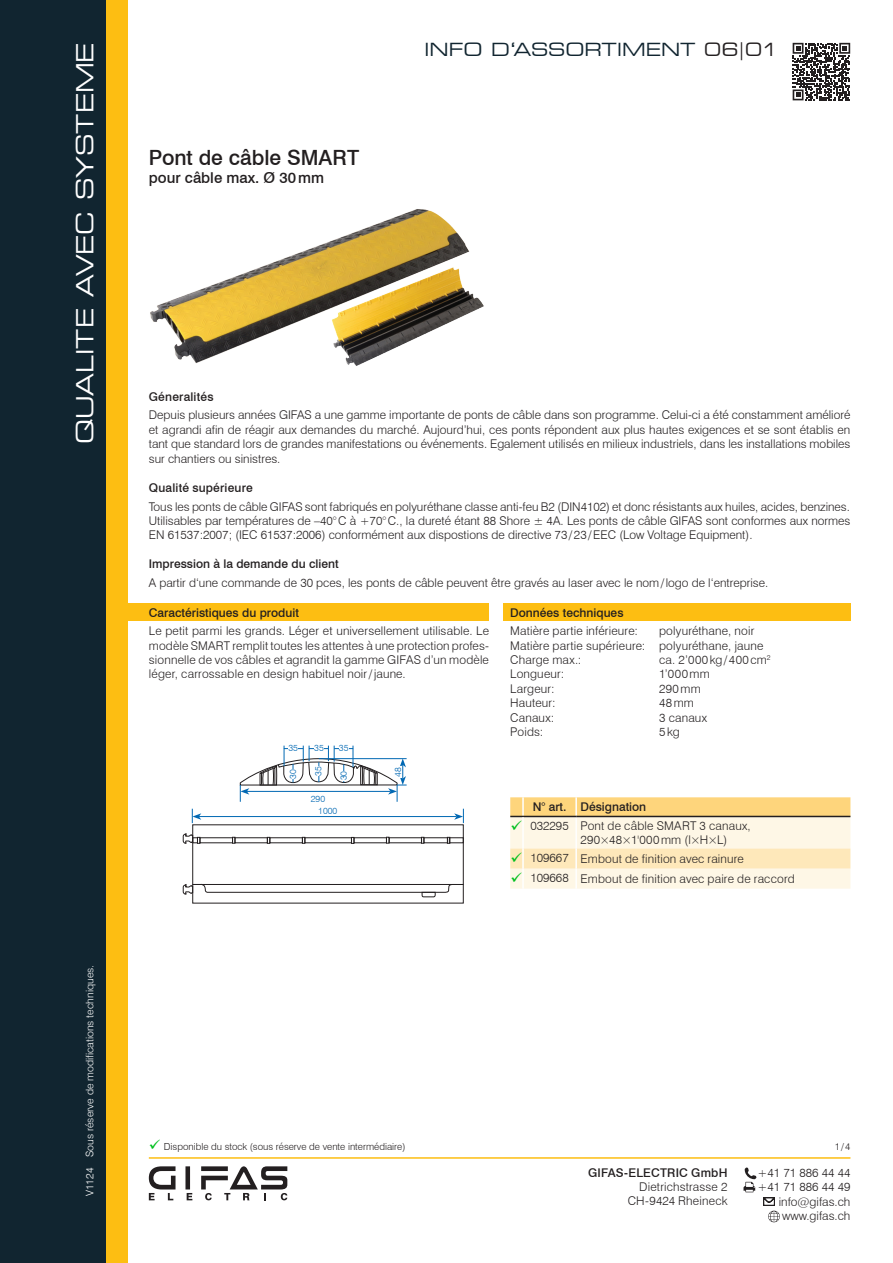
<style>
.page{position:relative;width:893px;height:1263px;background:#fff}
.page>*{position:absolute;margin:0;border:0;box-sizing:border-box;transform-origin:0 0}
.t1{font:expanded 23.55px "Square 721 BT";color:#fff}
.t2{font:500 21px "Swiss 721 BT";color:#231f20}
.t3{font:expanded 18px "Square 721 BT";color:#112530}
.t4{font:500 15px "Swiss 721 BT";color:#231f20}
.t5{font:300 12px/14.4px "Swiss 721 BT";letter-spacing:.01em;color:#231f20;text-align:justify}
.t6{font:500 12px "Swiss 721 BT";color:#231f20}
.t7{font:300 12px "Swiss 721 BT";letter-spacing:.04em;color:#231f20}
.t8{font:300 10.5px "Swiss 721 BT";color:#fff}
.t9{font:300 9.75px "Swiss 721 BT";color:#231f20}
.t10{font:300 9px "Swiss 721 BT";color:#0168b3}
.s1{color:#231f20}
.s2{color:#00bf1d}
</style>
<div class="page">
<div style="left:0;top:0;width:106px;height:1263px;background:#112530"></div>
<div style="left:106px;top:0;width:22px;height:1263px;background:#fdbe12"></div>
<div style="left:185px;top:1166px;width:5px;height:23px;background:#231f20"></div>
<svg style="left:149px;top:1166px;width:27px;height:34px"></svg>
<svg style="left:187px;top:1193px;width:5px;height:7px"></svg>
<svg style="left:201px;top:1166px;width:86px;height:34px"></svg>
<hr style="left:149px;top:1157px;width:701px;height:2px;background:#fdbe12">
<img style="left:150px;top:209px;width:334px;height:157px">
<svg style="left:240px;top:746px;width:167px;height:56px"></svg>
<div style="left:288px;top:745px;width:10px;height:7px;background:#fff"></div>
<div style="left:314px;top:745px;width:10px;height:7px;background:#fff"></div>
<div style="left:339px;top:745px;width:10px;height:7px;background:#fff"></div>
<div style="left:308px;top:795px;width:20px;height:8px;background:#fff"></div>
<div style="left:394px;top:766px;width:8px;height:12px;background:#fff"></div>
<div style="left:200px;top:837px;width:33px;height:6px;border:1px solid #231f20"></div>
<div style="left:449px;top:837px;width:15px;height:6px;border:1px solid #231f20"></div>
<div style="left:235px;top:837px;width:33px;height:6px;border:1px solid #231f20"></div>
<div style="left:270px;top:837px;width:33px;height:6px;border:1px solid #231f20"></div>
<div style="left:354px;top:837px;width:33px;height:6px;border:1px solid #231f20"></div>
<div style="left:389px;top:837px;width:33px;height:6px;border:1px solid #231f20"></div>
<div style="left:424px;top:837px;width:24px;height:6px;border:1px solid #231f20"></div>
<div style="left:305px;top:837px;width:47px;height:6px;border:1px solid #231f20"></div>
<svg style="left:183px;top:833px;width:17px;height:11px"></svg>
<svg style="left:232px;top:837px;width:3px;height:6px"></svg>
<svg style="left:267px;top:837px;width:3px;height:6px"></svg>
<svg style="left:302px;top:837px;width:3px;height:6px"></svg>
<svg style="left:351px;top:837px;width:3px;height:7px"></svg>
<svg style="left:386px;top:837px;width:3px;height:6px"></svg>
<svg style="left:421px;top:837px;width:3px;height:6px"></svg>
<svg style="left:447px;top:837px;width:3px;height:6px"></svg>
<svg style="left:183px;top:884px;width:281px;height:20px"></svg>
<hr style="left:199px;top:816px;width:258px;height:1px;background:#0168b3">
<svg style="left:192px;top:809px;width:9px;height:14px"></svg>
<svg style="left:454px;top:809px;width:10px;height:14px"></svg>
<svg style="left:743px;top:1167px;width:13px;height:25px"></svg>
<svg style="left:763px;top:1197px;width:17px;height:25px"></svg>
<div style="left:119px;top:604px;width:370px;height:17px;background:#fdbe12"></div>
<div style="left:503px;top:604px;width:347px;height:17px;background:#fdbe12"></div>
<svg style="left:792px;top:42px;width:59px;height:59px"></svg>
<svg style="left:793px;top:43px;width:57px;height:57px"></svg>
<svg style="left:510px;top:797px;width:340px;height:92px;background:#fcebc6"></svg>
<hr style="left:523px;top:816px;width:53px;height:1px;background:#231f20">
<hr style="left:576px;top:816px;width:274px;height:1px;background:#231f20">
<hr style="left:522px;top:817px;width:2px;height:31px;background:#fff">
<hr style="left:522px;top:848px;width:2px;height:20px;background:#fff">
<hr style="left:522px;top:868px;width:2px;height:21px;background:#fff">
<h1 class="t1" style="left:71px;top:444px;width:403px;rotate:-90deg">QUALITE AVEC SYSTEME</h1>
<h3 class="t3" style="left:425px;top:39px;width:355px">INFO D‘ASSORTIMENT <span class="s1">06|01</span></h3>
<h2 class="t2" style="left:149px;top:145px;width:212px">Pont de câble SMART</h2>
<p class="t4" style="left:149px;top:168px;width:177px">pour câble max. Ø 30mm</p>
<p class="t6" style="left:149px;top:389px;width:66px">Géneralités</p>
<p class="t5" style="left:149px;top:408px;width:703px">Depuis plusieurs années GIFAS a une gamme importante de ponts de câble dans son programme. Celui-ci a été constamment amélioré et agrandi afin de réagir aux demandes du marché. Aujourd’hui, ces ponts répondent aux plus hautes exigences et se sont établis en tant que standard lors de grandes manifestations ou événements. Egalement utilisés en milieux industriels, dans les installations mobiles sur chantiers ou sinistres.</p>
<p class="t6" style="left:149px;top:480px;width:106px">Qualité supérieure</p>
<p class="t5" style="left:149px;top:499px;width:703px">Tous les ponts de câble GIFAS sont fabriqués en polyuréthane classe anti-feu B2 (DIN4102) et donc résistants aux huiles, acides, benzines.<br>Utilisables par températures de –40°C à +70°C., la dureté étant 88 Shore ± 4A. Les ponts de câble GIFAS sont conformes aux normes EN 61537:2007; (IEC 61537:2006) conformément aux dispostions de directive 73/23/EEC (Low Voltage Equipment).</p>
<p class="t6" style="left:149px;top:557px;width:191px">Impression à la demande du client</p>
<p class="t5" style="left:149px;top:575px;width:621px">A partir d‘une commande de 30 pces, les ponts de câble peuvent être gravés au laser avec le nom/logo de l‘entreprise.</p>
<p class="t6" style="left:149px;top:605px;width:152px">Caractéristiques du produit</p>
<p class="t5" style="left:149px;top:624px;width:342px">Le petit parmi les grands. Léger et universellement utilisable. Le modèle SMART remplit toutes les attentes à une protection profes&shy;sionnelle de vos câbles et agrandit la gamme GIFAS d’un modèle léger, carrossable en design habituel noir/jaune.</p>
<p class="t6" style="left:510px;top:605px;width:115px">Données techniques</p>
<p class="t5" style="left:510px;top:624px;width:129px">Matière partie inférieure:</p>
<p class="t5" style="left:510px;top:624px;width:255px;text-align:left;text-indent:149px">polyuréthane, noir<br>Matière partie supérieure: polyuréthane, jaune<br>Charge max.:</p>
<p class="t7" style="left:659px;top:652px;width:113px">ca. 2’000kg/400cm<sup>2</sup></p>
<p class="t5" style="left:510px;top:667px;width:56px">Longueur:</p>
<p class="t5" style="left:659px;top:667px;width:52px">1’000mm</p>
<p class="t5" style="left:510px;top:681px;width:46px">Largeur:</p>
<p class="t5" style="left:659px;top:681px;width:43px">290mm</p>
<p class="t5" style="left:510px;top:696px;width:47px">Hauteur:</p>
<p class="t5" style="left:659px;top:696px;width:36px">48mm</p>
<p class="t5" style="left:510px;top:710px;width:45px">Canaux:</p>
<p class="t5" style="left:659px;top:710px;width:49px">3 canaux</p>
<p class="t5" style="left:510px;top:724px;width:35px">Poids:</p>
<p class="t5" style="left:659px;top:724px;width:22px">5kg</p>
<p class="t10" style="left:288px;top:743px;width:11px">35</p>
<p class="t10" style="left:314px;top:743px;width:11px">35</p>
<p class="t10" style="left:339px;top:743px;width:11px">35</p>
<p class="t10" style="left:288px;top:779px;width:11px;rotate:-90deg">30</p>
<p class="t10" style="left:313px;top:776px;width:11px;rotate:-90deg">35</p>
<p class="t10" style="left:311px;top:793px;width:16px">290</p>
<p class="t10" style="left:338px;top:780px;width:11px;rotate:-90deg">30</p>
<p class="t10" style="left:318px;top:805px;width:21px">1000</p>
<p class="t10" style="left:392px;top:777px;width:11px;rotate:-90deg">48</p>
<p class="t8" style="left:83px;top:1157px;width:194px;rotate:-90deg">Sous réserve de modifications techniques.</p>
<p class="t8" style="left:83px;top:1196px;width:30px;rotate:-90deg">V1124</p>
<p class="t9" style="left:149px;top:1140px;width:258px"><span class="s2">✓</span> Disponible du stock (sous réserve de vente intermédiaire)</p>
<p class="t6" style="left:533px;top:799px;width:115px">N° art. Désignation</p>
<p class="t5" style="left:580px;top:818px;width:172px;text-indent:-70px"><span class="s2">✓</span> 032295 Pont de câble SMART 3 canaux,<br>290×48×1'000mm (l×H×L)</p>
<p class="t5" style="left:510px;top:851px;width:235px"><span class="s2">✓</span> 109667 Embout de finition avec rainure</p>
<p class="t5" style="left:510px;top:871px;width:286px"><span class="s2">✓</span> 109668 Embout de finition avec paire de raccord</p>
<p class="t9" style="left:835px;top:1140px;width:17px">1/4</p>
<p class="t6" style="left:588px;top:1165px;width:141px">GIFAS-ELECTRIC GmbH</p>
<p class="t5" style="left:628px;top:1179px;width:101px;text-align:right">Dietrichstrasse 2<br>CH-9424 Rheineck</p>
<p class="t5" style="left:757px;top:1165px;width:95px;text-align:right">+41 71 886 44 44 +41 71 886 44 49 info@gifas.ch www.gifas.ch</p>
</div>
